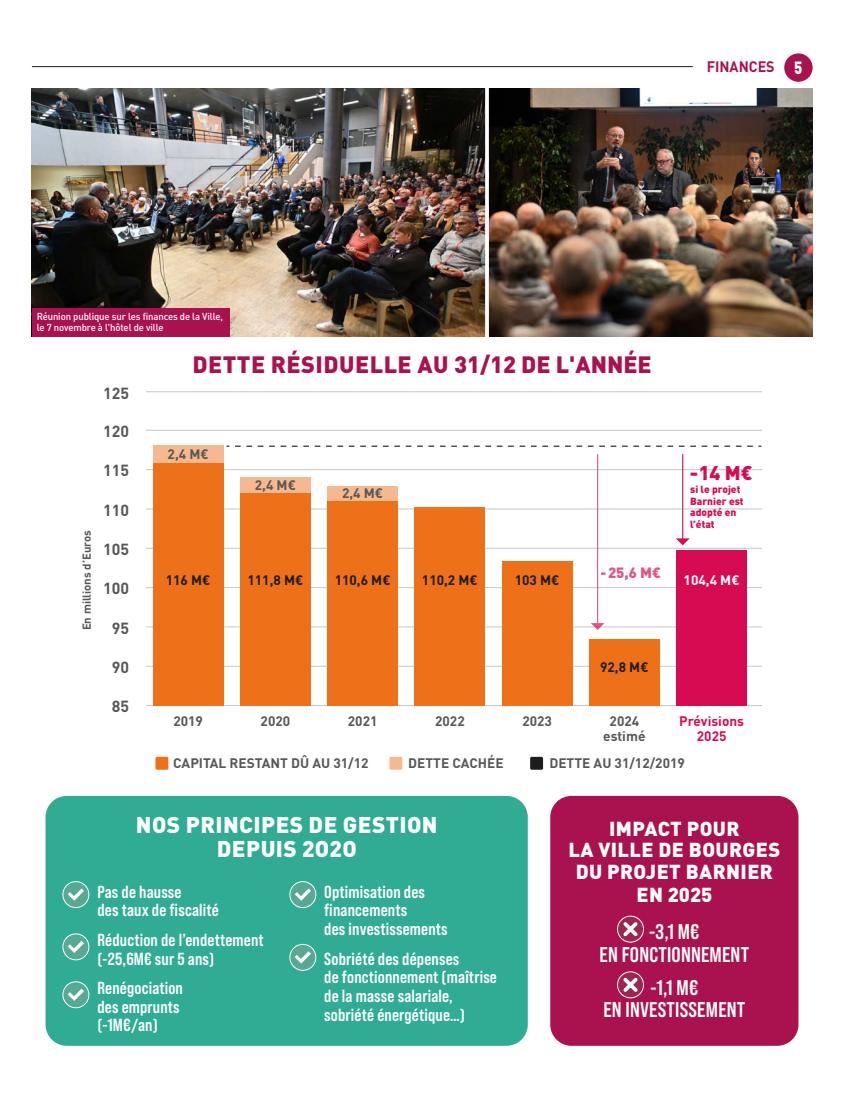
<style>
.page{position:relative;width:844px;height:1099px;background:#fff}
.page>*{position:absolute;margin:0;border:0;box-sizing:border-box;transform-origin:0 0}
.t1{font:900 23.38px "DIN Pro";letter-spacing:.02em;color:#aa124f}
.t2{font:900 22.5px/23.8px "DIN Pro";letter-spacing:.02em;color:#fff;text-align:center}
.t3{font:21.25px/22.5px "Bebas Neue Pro Sm E Bd";letter-spacing:.01em;color:#fff;text-align:center;scale:.95 1}
.t4{font:900 20px/21.2px "DIN Pro";letter-spacing:.02em;color:#fff;text-align:center}
.t5{font:900 19.75px "DIN Pro";color:#d60b52}
.t6{font:17.5px/18.8px "Bebas Neue Pro Sm E Bd";letter-spacing:.01em;color:#fff;scale:.95 1}
.t7{font:700 15.88px "DIN Pro";color:#575756}
.t8{font:700 15px "DIN Pro";color:#aa124f;scale:.95 1}
.t9{font:900 14.75px "DIN Pro";color:#d60b52}
.t10{font:700 13.62px/14.8px "DIN Pro";color:#575756;text-align:center}
.t11{font:700 13.62px "DIN Pro";color:#1d1d1b}
.t12{font:700 13.62px/14.8px "DIN Pro";color:#d60b52;text-align:center}
.t13{font:700 13.62px "DIN Pro";color:#fff}
.t14{font:700 11.38px "DIN Pro";color:#575756}
.t15{font:900 10.25px/11.4px "DIN Pro";color:#d60b52}
.t16{font:500 10px/11.2px "DIN Pro";letter-spacing:-.01em;color:#fff;scale:.95 1}
.s1{font-weight:900;font-size:17.5px;color:#fff}
</style>
<div class="page">
<hr style="left:32px;top:66px;width:660px;height:1px;background:#1d1d1b">
<div style="left:784px;top:53px;width:28px;height:29px;background:#aa124f;border-radius:50%"></div>
<hr style="left:146px;top:391px;width:615px;height:1px;background:#c6c6c6">
<hr style="left:146px;top:430px;width:615px;height:1px;background:#c6c6c6">
<hr style="left:146px;top:469px;width:615px;height:1px;background:#c6c6c6">
<hr style="left:146px;top:508px;width:615px;height:1px;background:#c6c6c6">
<hr style="left:146px;top:548px;width:615px;height:1px;background:#c6c6c6">
<hr style="left:146px;top:587px;width:615px;height:1px;background:#c6c6c6">
<hr style="left:146px;top:626px;width:615px;height:1px;background:#c6c6c6">
<hr style="left:146px;top:666px;width:615px;height:1px;background:#c6c6c6">
<hr style="left:146px;top:705px;width:615px;height:1px;background:#c6c6c6">
<div style="left:240px;top:492px;width:70px;height:213px;background:#ee7119"></div>
<div style="left:240px;top:477px;width:70px;height:15px;background:#f5b88f"></div>
<div style="left:327px;top:500px;width:71px;height:205px;background:#ee7119"></div>
<div style="left:327px;top:486px;width:71px;height:14px;background:#f5b88f"></div>
<div style="left:414px;top:507px;width:71px;height:198px;background:#ee7119"></div>
<div style="left:502px;top:561px;width:70px;height:144px;background:#ee7119"></div>
<div style="left:589px;top:639px;width:70px;height:66px;background:#ee7119"></div>
<div style="left:676px;top:551px;width:70px;height:154px;background:#d60b52"></div>
<div style="left:153px;top:462px;width:70px;height:243px;background:#ee7119"></div>
<div style="left:153px;top:445px;width:70px;height:17px;background:#f5b88f"></div>
<div style="left:155px;top:756px;width:13px;height:13px;background:#ee7119;border-radius:2px"></div>
<div style="left:389px;top:756px;width:13px;height:13px;background:#f5b88f;border-radius:2px"></div>
<div style="left:530px;top:756px;width:13px;height:13px;background:#1d1d1b;border-radius:2px"></div>
<svg style="left:235px;top:445px;width:526px;height:2px"></svg>
<hr style="left:597px;top:454px;width:1px;height:170px;background:#d60b52">
<svg style="left:590px;top:623px;width:14px;height:7px"></svg>
<hr style="left:682px;top:454px;width:1px;height:85px;background:#d60b52">
<svg style="left:676px;top:538px;width:13px;height:7px"></svg>
<div style="left:45px;top:795px;width:482px;height:250px;background:#30ac94;border-radius:21px"></div>
<div style="left:550px;top:795px;width:248px;height:250px;background:#aa124f;border-radius:21px"></div>
<img style="left:488px;top:89px;width:323px;height:248px">
<img style="left:32px;top:89px;width:453px;height:248px">
<div style="left:32px;top:308px;width:197px;height:29px;background:#aa124f"></div>
<svg style="left:62px;top:881px;width:27px;height:27px"></svg>
<svg style="left:62px;top:933px;width:27px;height:27px"></svg>
<svg style="left:62px;top:981px;width:27px;height:27px"></svg>
<svg style="left:289px;top:881px;width:27px;height:27px"></svg>
<svg style="left:289px;top:943px;width:27px;height:27px"></svg>
<svg style="left:617px;top:915px;width:26px;height:27px"></svg>
<svg style="left:617px;top:971px;width:26px;height:27px"></svg>
<p class="t8" style="left:706px;top:54px;width:102px">FINANCES <span class="s1">5</span></p>
<p class="t16" style="left:37px;top:310px;width:198px">Réunion publique sur les finances de la Ville, le 7 novembre à l'hôtel de ville</p>
<p class="t14" style="left:77px;top:630px;width:102px;rotate:-90deg">En millions d’Euros</p>
<p class="t7" style="left:103px;top:379px;width:27px">125</p>
<p class="t7" style="left:103px;top:418px;width:27px">120</p>
<p class="t7" style="left:103px;top:457px;width:27px">115</p>
<p class="t7" style="left:103px;top:497px;width:27px">110</p>
<p class="t7" style="left:103px;top:536px;width:27px">105</p>
<p class="t7" style="left:103px;top:575px;width:27px">100</p>
<p class="t7" style="left:112px;top:614px;width:19px">95</p>
<p class="t7" style="left:112px;top:654px;width:19px">90</p>
<p class="t7" style="left:112px;top:693px;width:19px">85</p>
<h1 class="t1" style="left:192px;top:344px;width:461px">DETTE RÉSIDUELLE AU 31/12 DE L'ANNÉE</h1>
<p class="t10" style="left:167px;top:445px;width:43px">2,4 M€</p>
<p class="t11" style="left:166px;top:568px;width:46px">116 M€</p>
<p class="t10" style="left:255px;top:476px;width:43px">2,4 M€</p>
<p class="t11" style="left:247px;top:568px;width:57px">111,8 M€</p>
<p class="t10" style="left:342px;top:484px;width:43px">2,4 M€</p>
<p class="t11" style="left:334px;top:568px;width:57px">110,6 M€</p>
<p class="t11" style="left:422px;top:568px;width:57px">110,2 M€</p>
<p class="t11" style="left:514px;top:568px;width:46px">103 M€</p>
<p class="t10" style="left:173px;top:712px;width:31px">2019</p>
<p class="t10" style="left:260px;top:712px;width:31px">2020</p>
<p class="t10" style="left:348px;top:712px;width:31px">2021</p>
<p class="t10" style="left:435px;top:712px;width:31px">2022</p>
<p class="t10" style="left:522px;top:712px;width:31px">2023</p>
<p class="t9" style="left:600px;top:560px;width:62px">-25,6 M€</p>
<p class="t11" style="left:600px;top:655px;width:50px">92,8 M€</p>
<p class="t10" style="left:603px;top:712px;width:44px">2024 estimé</p>
<p class="t5" style="left:689px;top:456px;width:64px">-14 M€</p>
<p class="t15" style="left:690px;top:483px;width:55px">si le projet<br>Barnier est adopté en l’état</p>
<p class="t13" style="left:683px;top:568px;width:57px">104,4 M€</p>
<p class="t12" style="left:679px;top:712px;width:66px">Prévisions<br>2025</p>
<p class="t10" style="left:173px;top:754px;width:197px">CAPITAL RESTANT DÛ AU 31/12</p>
<p class="t10" style="left:408px;top:754px;width:97px">DETTE CACHÉE</p>
<p class="t10" style="left:549px;top:754px;width:137px">DETTE AU 31/12/2019</p>
<p class="t2" style="left:136px;top:810px;width:303px">NOS PRINCIPES DE GESTION<br>DEPUIS 2O2O</p>
<p class="t6" style="left:97px;top:881px;width:129px">Pas de hausse<br>des taux de fiscalité</p>
<p class="t6" style="left:97px;top:929px;width:177px">Réduction de l’endettement (-25,6M€ sur 5 ans)</p>
<p class="t6" style="left:97px;top:978px;width:92px">Renégociation des emprunts (-1M€/an)</p>
<p class="t6" style="left:324px;top:881px;width:131px">Optimisation des financements<br>des investissements</p>
<p class="t6" style="left:324px;top:948px;width:183px">Sobriété des dépenses<br>de fonctionnement (maîtrise de la masse salariale, sobriété énergétique…)</p>
<p class="t4" style="left:568px;top:815px;width:213px">IMPACT POUR<br>LA VILLE DE BOURGES<br>DU PROJET BARNIER</p>
<p class="t4" style="left:636px;top:881px;width:77px">EN 2025</p>
<p class="t3" style="left:599px;top:920px;width:159px">-3,1 M€<br>EN FONCTIONNEMENT</p>
<p class="t3" style="left:603px;top:975px;width:151px">-1,1 M€<br>EN INVESTISSEMENT</p>
</div>
